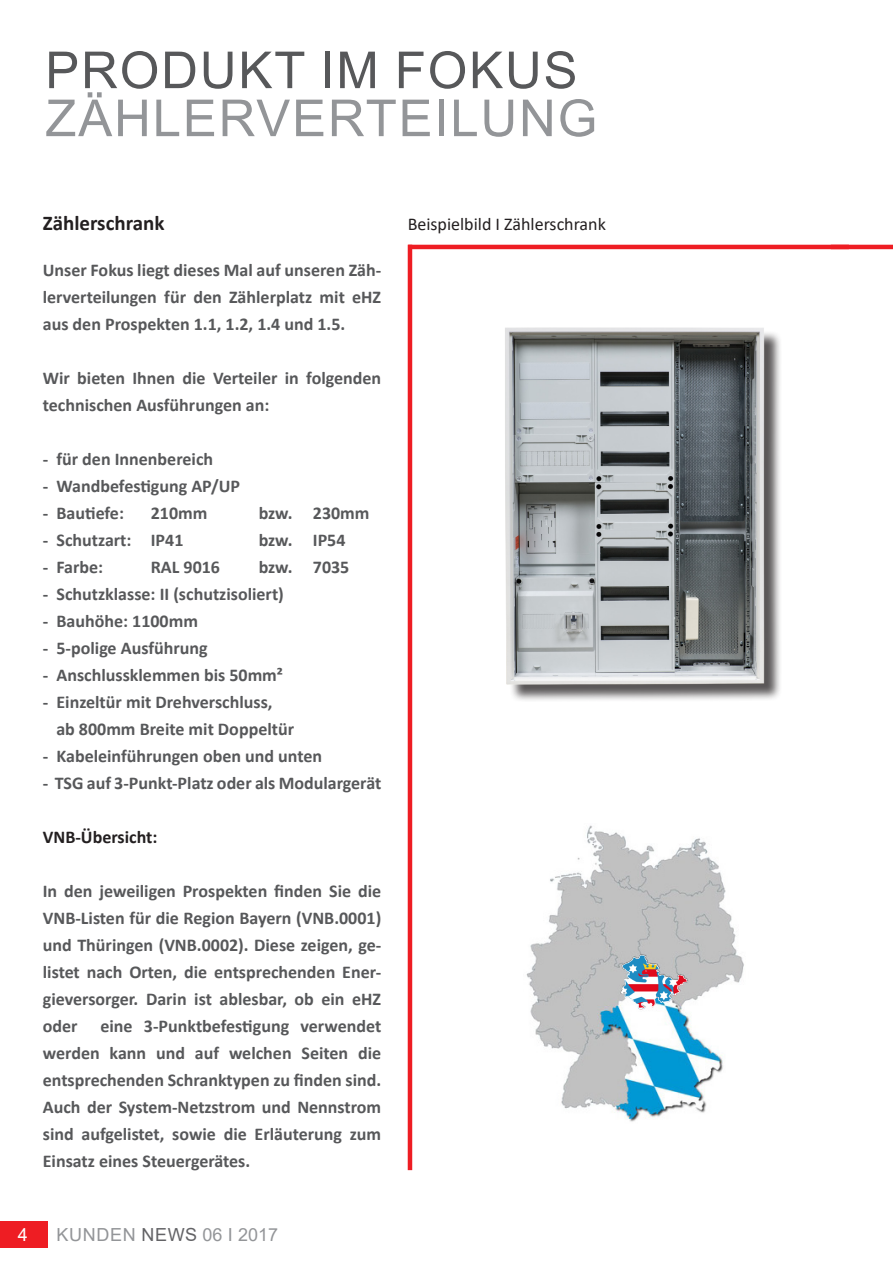
<style>
.page{position:relative;width:893px;height:1263px;background:#fff}
.page>*{position:absolute;margin:0;border:0;box-sizing:border-box;transform-origin:0 0}
.t1{font:51px "Arial";letter-spacing:.035em;color:#939598}
.t2{font:51px "Arial";letter-spacing:.035em;color:#57585a}
._10_pt_Basic_Paragra{font:700 21px "Calibri";color:#231f20}
._10_pt_Basic_Paragra-2{font:700 18px/27px "Calibri";color:#57585a;text-align:justify}
._10_pt_Basic_Paragra-3{font:18px "Calibri";color:#231f20}
.t3{font:18px "Arial";letter-spacing:.035em;color:#939598}
._10_pt_Basic_Paragra-4{font:700 18px "Calibri";color:#231f20}
.t4{font:18px "Arial";color:#fff}
.s1{color:#636366}
</style>
<div class="page">
<hr style="left:831px;top:245px;width:62px;height:4px;background:#ee1d23">
<hr style="left:408px;top:245px;width:441px;height:4px;background:#ee1d23">
<hr style="left:408px;top:245px;width:4px;height:925px;background:#ee1d23">
<img style="left:505px;top:327px;width:275px;height:373px">
<img style="left:526px;top:825px;width:218px;height:297px">
<img style="left:616px;top:954px;width:74px;height:56px">
<div style="left:0;top:1221px;width:47px;height:26px;background:#ee1d23"></div>
<p class="t2" style="left:45px;top:35px;width:534px">PRODUKT IM FOKUS</p>
<p class="t1" style="left:45px;top:83px;width:554px">ZÄHLERVERTEILUNG</p>
<p class="_10_pt_Basic_Paragra" style="left:43px;top:208px;width:123px">Zählerschrank</p>
<p class="_10_pt_Basic_Paragra-2" style="left:43px;top:256px;width:340px">Unser Fokus liegt dieses Mal auf unseren Zäh&shy;lerverteilungen für den Zählerplatz mit eHZ aus den Prospekten 1.1, 1.2, 1.4 und 1.5.</p>
<p class="_10_pt_Basic_Paragra-2" style="left:43px;top:364px;width:340px">Wir bieten Ihnen die Verteiler in folgenden technischen Ausführungen an:</p>
<p class="_10_pt_Basic_Paragra-2" style="left:43px;top:445px;width:172px">- für den Innenbereich</p>
<p class="_10_pt_Basic_Paragra-2" style="left:43px;top:472px;width:199px">- Wandbefestigung AP/UP</p>
<p class="_10_pt_Basic_Paragra-2" style="left:43px;top:499px;width:83px">- Bautiefe:</p>
<p class="_10_pt_Basic_Paragra-2" style="left:151px;top:499px;width:58px">210mm</p>
<p class="_10_pt_Basic_Paragra-2" style="left:259px;top:499px;width:112px">bzw. 230mm</p>
<p class="_10_pt_Basic_Paragra-2" style="left:43px;top:526px;width:142px">- Schutzart: IP41</p>
<p class="_10_pt_Basic_Paragra-2" style="left:259px;top:526px;width:88px">bzw. IP54</p>
<p class="_10_pt_Basic_Paragra-2" style="left:43px;top:553px;width:62px">- Farbe:</p>
<p class="_10_pt_Basic_Paragra-2" style="left:151px;top:553px;width:71px">RAL 9016</p>
<p class="_10_pt_Basic_Paragra-2" style="left:259px;top:553px;width:92px">bzw. 7035</p>
<p class="_10_pt_Basic_Paragra-2" style="left:43px;top:580px;width:243px">- Schutzklasse: II (schutzisoliert)</p>
<p class="_10_pt_Basic_Paragra-2" style="left:43px;top:607px;width:157px">- Bauhöhe: 1100mm</p>
<p class="_10_pt_Basic_Paragra-2" style="left:43px;top:634px;width:166px">- 5-polige Ausführung</p>
<p class="_10_pt_Basic_Paragra-2" style="left:43px;top:661px;width:242px">- Anschlussklemmen bis 50mm²</p>
<p class="_10_pt_Basic_Paragra-2" style="left:43px;top:688px;width:231px">- Einzeltür mit Drehverschluss,</p>
<p class="_10_pt_Basic_Paragra-2" style="left:56px;top:715px;width:239px">ab 800mm Breite mit Doppeltür</p>
<p class="_10_pt_Basic_Paragra-2" style="left:43px;top:742px;width:281px">- Kabeleinführungen oben und unten</p>
<p class="_10_pt_Basic_Paragra-2" style="left:43px;top:769px;width:340px">- TSG auf 3-Punkt-Platz oder als Modulargerät</p>
<p class="_10_pt_Basic_Paragra-4" style="left:43px;top:824px;width:116px">VNB-Übersicht:</p>
<p class="_10_pt_Basic_Paragra-2" style="left:43px;top:877px;width:340px">In den jeweiligen Prospekten finden Sie die VNB-Listen für die Region Bayern (VNB.0001) und Thüringen (VNB.0002). Diese zeigen, ge&shy;listet nach Orten, die entsprechenden Ener&shy;gieversorger. Darin ist ablesbar, ob ein eHZ oder</p>
<p class="_10_pt_Basic_Paragra-2" style="left:43px;top:1012px;width:340px;text-indent:58px">eine 3-Punktbefestigung verwendet werden kann und auf welchen Seiten die entsprechenden Schranktypen zu finden sind.<br>Auch der System-Netzstrom und Nennstrom sind aufgelistet, sowie die Erläuterung zum Einsatz eines Steuergerätes.</p>
<p class="t4" style="left:18px;top:1222px;width:12px">4</p>
<p class="t3" style="left:57px;top:1223px;width:223px">KUNDEN <span class="s1">NEWS</span> 06 I 2017</p>
<p class="_10_pt_Basic_Paragra-3" style="left:408px;top:212px;width:200px">Beispielbild I Zählerschrank</p>
</div>
